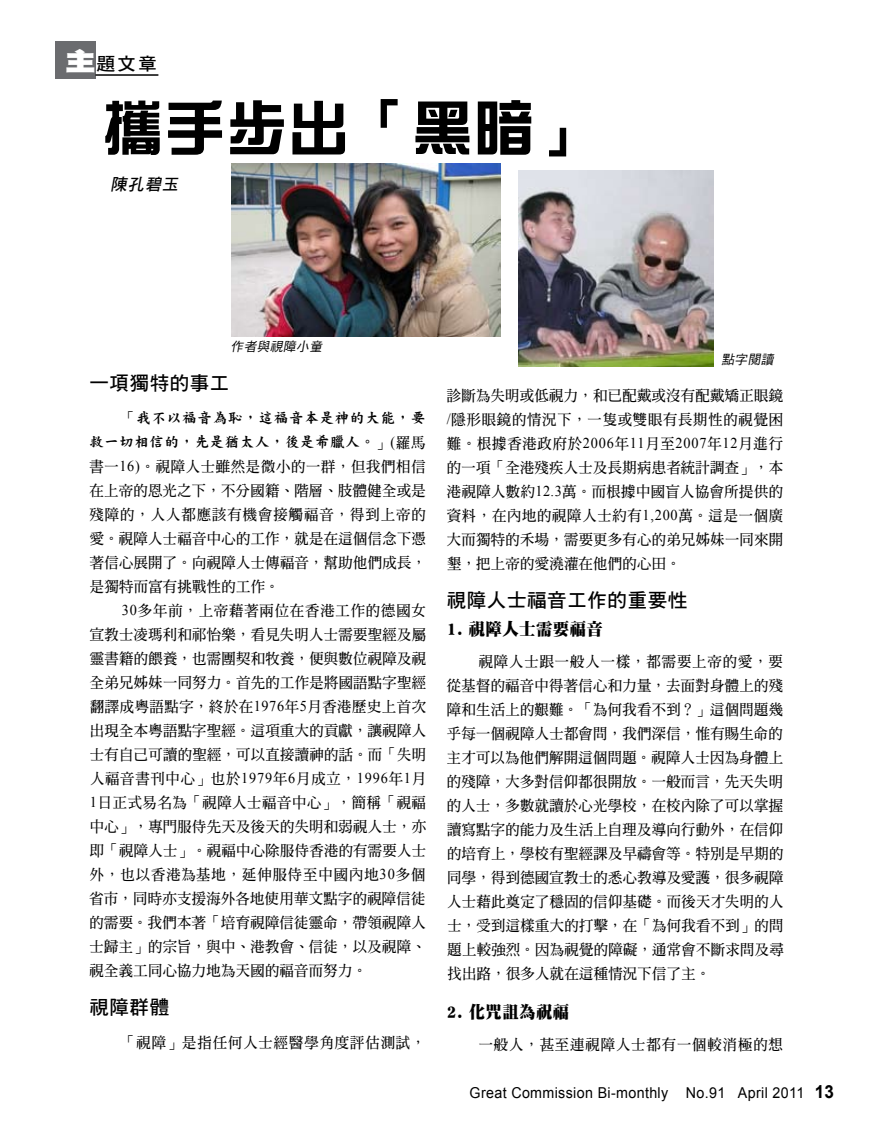
<style>
.page{position:relative;width:885px;height:1134px;background:#fff}
.page>*{position:absolute;margin:0;border:0;box-sizing:border-box;transform-origin:0 0}
.t1{font:60px "DF Zong Yi Std W7";letter-spacing:.03em;color:#000}
.t2{font:19.5px "DF Hei Std W7";letter-spacing:.03em;color:#000}
.t3{font:17.85px "DF Hei Std W7";color:#000;scale:1.06 1}
.t4{font:17.25px "DF Ming Std W12";letter-spacing:.025em;color:#000;scale:.95 1}
.t5{font:italic 16.5px "DF Hei Std W7";color:#000}
.t6{font:15px/24px "DF Ming Bd HK BF";letter-spacing:.025em;color:#000;text-align:justify;scale:.95 1}
.t7{font:15px/24.9px "DF Kai Shu Std W9";letter-spacing:.07em;color:#000;text-align:right;scale:.95 1}
.t8{font:15px "Arial";letter-spacing:.025em;color:#000;scale:.95 1}
.t9{font:15px "DF Ming Bd HK BF";letter-spacing:.07em;color:#000;scale:.95 1}
.t10{font:italic 12.75px "DF Hei Std W5";color:#000}
.s1{font-family:"DF Hei Std W12";font-size:25.5px;color:#fff}
.s2{font-family:"DF Ming Bd HK BF"}
.s3{font-family:"Times New Roman"}
.s4{font-weight:700;font-size:18px}
</style>
<div class="page">
<div style="left:55px;top:41px;width:41px;height:37px;background:#6b6c6f"></div>
<hr style="left:95px;top:74px;width:63px;height:2px;background:#000">
<img style="left:231px;top:164px;width:269px;height:173px">
<img style="left:518px;top:170px;width:195px;height:196px">
<p class="t3" style="left:66px;top:54px;width:88px"><span class="s1">主</span>題文章</p>
<h1 class="t1" style="left:103px;top:95px;width:494px">攜手步出「黑暗」</h1>
<p class="t5" style="left:111px;top:175px;width:72px">陳孔碧玉</p>
<p class="t10" style="left:230px;top:340px;width:95px">作者與視障小童</p>
<p class="t10" style="left:721px;top:352px;width:56px">點字閱讀</p>
<h2 class="t2" style="left:89px;top:372px;width:142px">一項獨特的事工</h2>
<p class="t7" style="left:89px;top:404px;width:355px"><span class="s2">「</span>我不以福音為恥，這福音本是神的大能，要<br>救一切相信的，先是猶太人，後是希臘人。<span class="s2">」</span><span class="s3">(</span><span class="s2">羅馬</span></p>
<p class="t6" style="left:89px;top:454px;width:356px">書一<span class="s3">16)</span>。視障人士雖然是微小的一群，但我們相信在上帝的恩光之下，不分國籍、階層、肢體健全或是殘障的，人人都應該有機會接觸福音，得到上帝的愛。視障人士福音中心的工作，就是在這個信念下憑著信心展開了。向視障人士傳福音，幫助他們成長，是獨特而富有挑戰性的工作。</p>
<p class="t6" style="left:89px;top:598px;width:356px;text-indent:32px"><span class="s3">30</span>多年前，上帝藉著兩位在香港工作的德國女宣教士凌瑪利和祁怡樂，看見失明人士需要聖經及屬靈書籍的餵養，也需團契和牧養，便與數位視障及視全弟兄姊妹一同努力。首先的工作是將國語點字聖經翻譯成粵語點字，終於在<span class="s3">1976</span>年<span class="s3">5</span>月香港歷史上首次出現全本粵語點字聖經。這項重大的貢獻，讓視障人士有自己可讀的聖經，可以直接讀神的話。而「失明人福音書刊中心」也於<span class="s3">1979</span>年<span class="s3">6</span>月成立，<span class="s3">1996</span>年<span class="s3">1</span>月<span class="s3">1</span>日正式易名為「視障人士福音中心」，簡稱「視福中心」，專門服侍先天及後天的失明和弱視人士，亦即「視障人士」。視福中心除服侍香港的有需要人士外，也以香港為基地，延伸服侍至中國內地<span class="s3">30</span>多個省市，同時亦支援海外各地使用華文點字的視障信徒的需要。我們本著「培育視障信徒靈命，帶領視障人士歸主」的宗旨，與中、港教會、信徒，以及視障、視全義工同心協力地為天國的福音而努力。</p>
<h2 class="t2" style="left:89px;top:996px;width:81px">視障群體</h2>
<p class="t9" style="left:121px;top:1035px;width:321px">「視障」是指任何人士經醫學角度評估測試，</p>
<p class="t6" style="left:446px;top:383px;width:355px">診斷為失明或低視力，和已配戴或沒有配戴矯正眼鏡<span class="s3">/</span>隱形眼鏡的情況下，一隻或雙眼有長期性的視覺困難。根據香港政府於<span class="s3">2006</span>年<span class="s3">11</span>月至<span class="s3">2007</span>年<span class="s3">12</span>月進行的一項「全港殘疾人士及長期病患者統計調查」，本港視障人數約<span class="s3">12.3</span>萬。而根據中國盲人協會所提供的資料，在內地的視障人士約有<span class="s3">1,200</span>萬。這是一個廣大而獨特的禾場，需要更多有心的弟兄姊妹一同來開墾，把上帝的愛澆灌在他們的心田。</p>
<h2 class="t2" style="left:446px;top:590px;width:242px">視障人士福音工作的重要性</h2>
<p class="t4" style="left:446px;top:619px;width:166px">1. 視障人士需要福音</p>
<p class="t6" style="left:446px;top:650px;width:356px;text-indent:32px">視障人士跟一般人一樣，都需要上帝的愛，要從基督的福音中得著信心和力量，去面對身體上的殘障和生活上的艱難。「為何我看不到？」這個問題幾乎每一個視障人士都會問，我們深信，惟有賜生命的主才可以為他們解開這個問題。視障人士因為身體上的殘障，大多對信仰都很開放。一般而言，先天失明的人士，多數就讀於心光學校，在校內除了可以掌握讀寫點字的能力及生活上自理及導向行動外，在信仰的培育上，學校有聖經課及早禱會等。特別是早期的同學，得到德國宣教士的悉心教導及愛護，很多視障人士藉此奠定了穩固的信仰基礎。而後天才失明的人士，受到這樣重大的打擊，在「為何我看不到」的問題上較強烈。因為視覺的障礙，通常會不斷求問及尋找出路，很多人就在這種情況下信了主。</p>
<p class="t4" style="left:446px;top:1002px;width:130px">2. 化咒詛為祝福</p>
<p class="t9" style="left:478px;top:1037px;width:321px">一般人，甚至連視障人士都有一個較消極的想</p>
<p class="t8" style="left:469px;top:1083px;width:385px">Great Commission Bi-monthly No.91 April 2011 <span class="s4">13</span></p>
</div>
